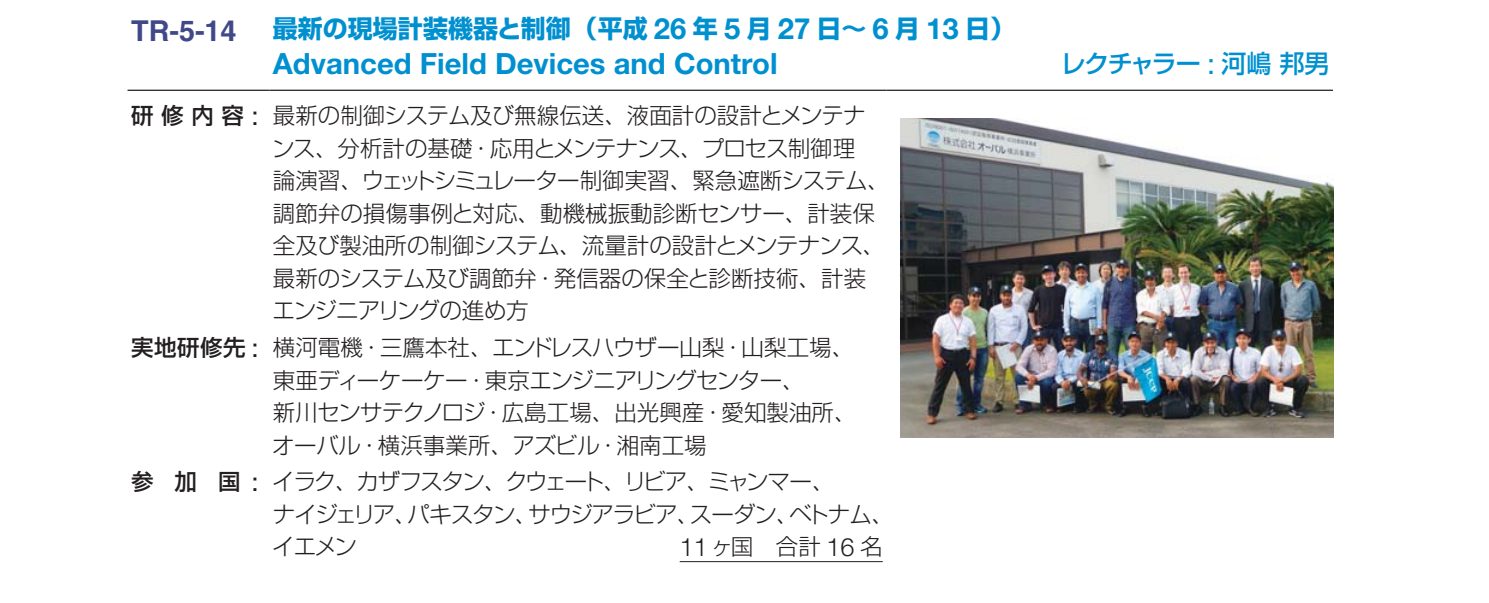
<style>
.page{position:relative;width:1489px;height:603px;background:#fff}
.page>*{position:absolute;margin:0;border:0;box-sizing:border-box;transform-origin:0 0}
.t1{font:700 29.25px "Helvetica Neue";color:#0090d0}
.t2{font:700 28.75px "Helvetica";color:#404888}
.t3{font:25px "Shin Go Pro Bold 90 msp RKSJ H";color:#0090d0}
.t4{font:25px "Shin Go Pro Medium 90 msp RKSJ H";letter-spacing:-.045em;color:#0090d0}
.t5{font:22.5px/32.5px "Shin Go Pro Light 90 msp RKSJ H";letter-spacing:-.03em;color:#231f20}
.t6{font:22.5px/32.5px "Shin Go Pro Light 90 msp RKSJ H";letter-spacing:-.065em;color:#231f20}
.s1{font-family:"Helvetica Neue";font-weight:700;font-size:29.25px}
.s2{font-family:"Helvetica Neue";font-size:28.75px}
.s3{font-family:"Shin Go Pro Medium 90 msp RKSJ H"}
.s4{font-family:"Helvetica Neue";font-size:25.75px}
.s5{font-family:"Helvetica Neue";font-weight:300;font-size:25.25px}
</style>
<div class="page">
<hr style="left:127px;top:90px;width:142px;height:1px;background:#231f20">
<hr style="left:269px;top:90px;width:617px;height:1px;background:#231f20">
<hr style="left:886px;top:90px;width:446px;height:1px;background:#231f20">
<img style="left:900px;top:118px;width:432px;height:319px">
<hr style="left:679px;top:561px;width:203px;height:1px;background:#231f20">
<p class="t2" style="left:131px;top:20px;width:107px">TR-5-14</p>
<p class="t3" style="left:273px;top:19px;width:743px">最新の現場計装機器と制御（平成 <span class="s1">26</span> 年 <span class="s1">5</span> 月 <span class="s1">27</span> 日～ <span class="s1">6</span> 月 <span class="s1">13</span> 日）</p>
<p class="t1" style="left:273px;top:53px;width:506px">Advanced Field Devices and Control</p>
<p class="t4" style="left:1060px;top:54px;width:270px">レクチャラー <span class="s2">:</span> 河嶋邦男</p>
<p class="t5" style="left:272px;top:103px;width:619px;text-indent:-141px"><span class="s3">研修内容</span> <span class="s4">:</span> 最新の制御システム及び無線伝送、液面計の設計とメンテナンス、分析計の基礎・応用とメンテナンス、プロセス制御理<br>論演習、ウェットシミュレーター制御実習、緊急遮断システム、調節弁の損傷事例と対応、動機械振動診断センサー、計装保全及び製油所の制御システム、流量計の設計とメンテナンス、最新のシステム及び調節弁・発信器の保全と診断技術、計装エンジニアリングの進め方</p>
<p class="t5" style="left:272px;top:334px;width:585px;text-indent:-141px"><span class="s3">実地研修先</span> <span class="s4">:</span> 横河電機・三鷹本社、エンドレスハウザー山梨・山梨工場、東亜ディーケーケー・東京エンジニアリングセンター、<br>新川センサテクノロジ・広島工場、出光興産・愛知製油所、オーバル・横浜事業所、アズビル・湘南工場</p>
<p class="t6" style="left:272px;top:468px;width:623px;text-indent:-141px"><span class="s3">参 加 国</span> <span class="s4">:</span> イラク、カザフスタン、クウェート、リビア、ミャンマー、<br>ナイジェリア、パキスタン、サウジアラビア、スーダン、ベトナム、イエメン</p>
<p class="t5" style="left:679px;top:533px;width:204px"><span class="s5">11</span>ヶ国　合計 <span class="s5">16</span> 名</p>
</div>
